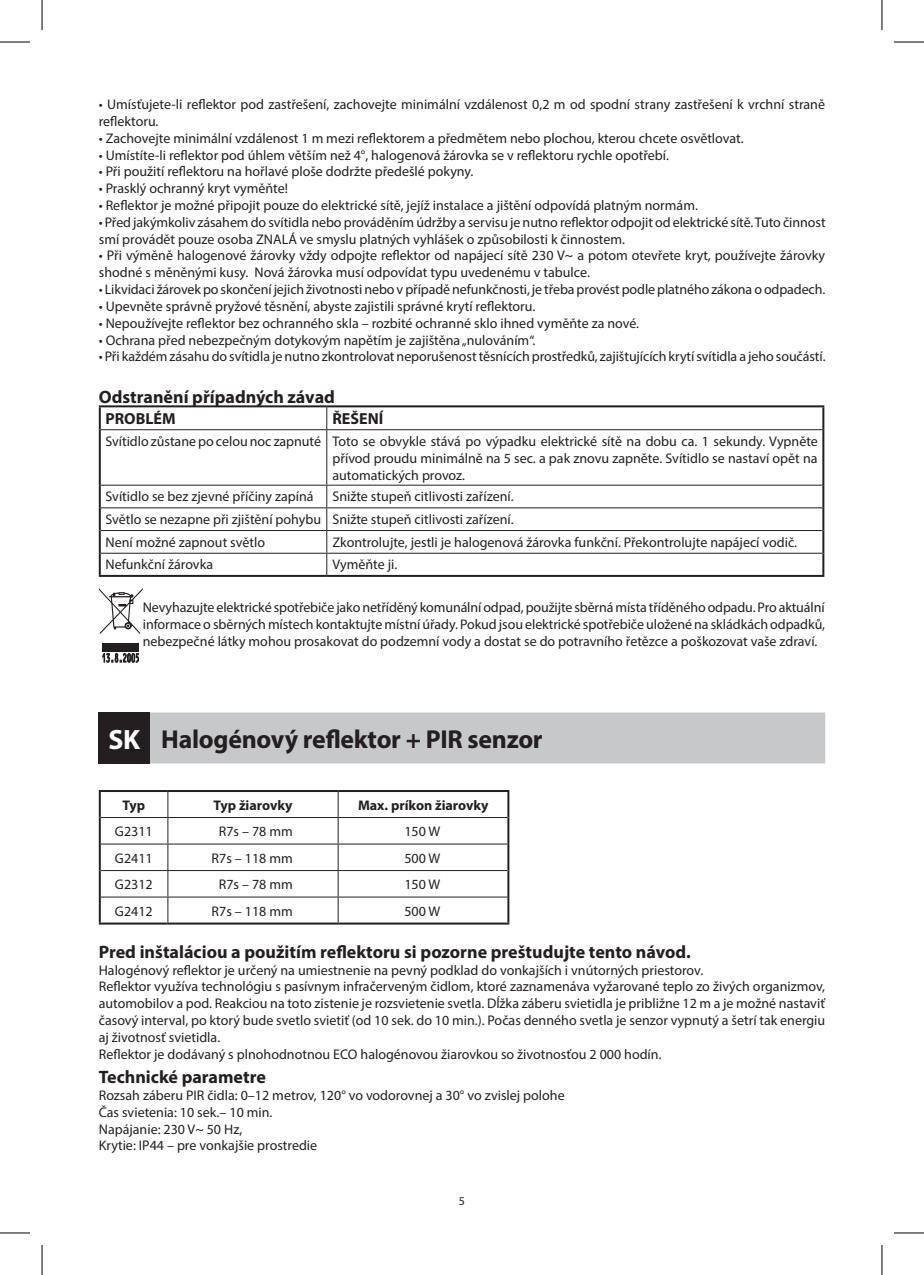
<style>
.page{position:relative;width:924px;height:1275px;background:#fff}
.page>*{position:absolute;margin:0;border:0;box-sizing:border-box;transform-origin:0 0}
.t1{font:700 26px "Myriad Pro";letter-spacing:-.01em;color:#231f20}
.t2{font:700 18px "Myriad Pro";color:#231f20}
.t3{font:700 16px "Myriad Pro";color:#231f20}
.t4{font:14px/16.8px "Myriad Pro";color:#231f20}
.t5{font:700 14px "Myriad Pro";color:#231f20}
.t6{font:12px "Myriad Pro";color:#231f20}
.s1{font-size:28px;color:#fff}
</style>
<div class="page">
<div style="left:99px;top:712px;width:725px;height:51px;background:#c7c8ca"></div>
<hr style="left:99px;top:405px;width:227px;height:2px;background:#231f20">
<hr style="left:99px;top:407px;width:2px;height:23px;background:#231f20">
<hr style="left:326px;top:405px;width:498px;height:2px;background:#231f20">
<hr style="left:822px;top:407px;width:2px;height:23px;background:#231f20">
<hr style="left:99px;top:430px;width:2px;height:55px;background:#231f20">
<hr style="left:822px;top:430px;width:2px;height:55px;background:#231f20">
<hr style="left:99px;top:485px;width:2px;height:23px;background:#231f20">
<hr style="left:822px;top:485px;width:2px;height:23px;background:#231f20">
<hr style="left:99px;top:508px;width:2px;height:22px;background:#231f20">
<hr style="left:822px;top:508px;width:2px;height:22px;background:#231f20">
<hr style="left:99px;top:530px;width:2px;height:23px;background:#231f20">
<hr style="left:822px;top:530px;width:2px;height:23px;background:#231f20">
<hr style="left:99px;top:553px;width:2px;height:22px;background:#231f20">
<hr style="left:822px;top:553px;width:2px;height:22px;background:#231f20">
<hr style="left:99px;top:575px;width:227px;height:2px;background:#231f20">
<hr style="left:326px;top:575px;width:498px;height:2px;background:#231f20">
<svg style="left:326px;top:407px;width:1px;height:22px"></svg>
<hr style="left:101px;top:429px;width:225px;height:1px;background:#231f20">
<hr style="left:326px;top:429px;width:496px;height:1px;background:#231f20">
<hr style="left:326px;top:430px;width:1px;height:55px;background:#231f20">
<hr style="left:101px;top:485px;width:225px;height:1px;background:#231f20">
<hr style="left:326px;top:485px;width:496px;height:1px;background:#231f20">
<hr style="left:101px;top:507px;width:225px;height:1px;background:#231f20">
<hr style="left:326px;top:507px;width:496px;height:1px;background:#231f20">
<hr style="left:101px;top:530px;width:225px;height:1px;background:#231f20">
<hr style="left:326px;top:530px;width:496px;height:1px;background:#231f20">
<hr style="left:101px;top:553px;width:225px;height:1px;background:#231f20">
<hr style="left:326px;top:553px;width:496px;height:1px;background:#231f20">
<svg style="left:326px;top:486px;width:1px;height:89px"></svg>
<svg style="left:102px;top:653px;width:37px;height:9px"></svg>
<svg style="left:99px;top:588px;width:44px;height:46px"></svg>
<div style="left:102px;top:643px;width:37px;height:9px;background:#231f20"></div>
<div style="left:99px;top:712px;width:51px;height:51px;background:#231f20"></div>
<hr style="left:99px;top:790px;width:69px;height:2px;background:#231f20">
<hr style="left:99px;top:792px;width:2px;height:25px;background:#231f20">
<hr style="left:168px;top:790px;width:170px;height:2px;background:#231f20">
<hr style="left:338px;top:790px;width:171px;height:2px;background:#231f20">
<hr style="left:507px;top:792px;width:2px;height:25px;background:#231f20">
<hr style="left:99px;top:817px;width:2px;height:27px;background:#231f20">
<hr style="left:507px;top:817px;width:2px;height:27px;background:#231f20">
<hr style="left:99px;top:844px;width:2px;height:26px;background:#231f20">
<hr style="left:507px;top:844px;width:2px;height:26px;background:#231f20">
<hr style="left:99px;top:870px;width:2px;height:27px;background:#231f20">
<hr style="left:507px;top:870px;width:2px;height:27px;background:#231f20">
<hr style="left:99px;top:897px;width:2px;height:25px;background:#231f20">
<hr style="left:507px;top:897px;width:2px;height:25px;background:#231f20">
<hr style="left:99px;top:922px;width:69px;height:2px;background:#231f20">
<hr style="left:168px;top:922px;width:170px;height:2px;background:#231f20">
<hr style="left:338px;top:922px;width:171px;height:2px;background:#231f20">
<hr style="left:101px;top:817px;width:67px;height:1px;background:#231f20">
<hr style="left:168px;top:817px;width:170px;height:1px;background:#231f20">
<hr style="left:338px;top:817px;width:169px;height:1px;background:#231f20">
<hr style="left:101px;top:843px;width:67px;height:1px;background:#231f20">
<hr style="left:168px;top:843px;width:170px;height:1px;background:#231f20">
<hr style="left:338px;top:843px;width:169px;height:1px;background:#231f20">
<hr style="left:101px;top:870px;width:67px;height:1px;background:#231f20">
<hr style="left:168px;top:870px;width:170px;height:1px;background:#231f20">
<hr style="left:338px;top:870px;width:169px;height:1px;background:#231f20">
<hr style="left:101px;top:896px;width:67px;height:1px;background:#231f20">
<hr style="left:168px;top:896px;width:170px;height:1px;background:#231f20">
<svg style="left:167px;top:792px;width:1px;height:130px"></svg>
<hr style="left:338px;top:896px;width:169px;height:1px;background:#231f20">
<svg style="left:337px;top:792px;width:1px;height:130px"></svg>
<hr style="left:0;top:42px;width:30px;height:1px;background:#000">
<hr style="left:893px;top:42px;width:30px;height:1px;background:#000">
<hr style="left:0;top:1232px;width:30px;height:1px;background:#000">
<hr style="left:893px;top:1232px;width:30px;height:1px;background:#000">
<hr style="left:42px;top:0;width:1px;height:30px;background:#000">
<hr style="left:42px;top:1245px;width:1px;height:30px;background:#000">
<hr style="left:881px;top:0;width:1px;height:30px;background:#000">
<hr style="left:881px;top:1245px;width:1px;height:30px;background:#000">
<p class="t4" style="left:99px;top:96px;width:727px">• Umísťujete-li reflektor pod zastřešení, zachovejte minimální vzdálenost 0,2 m od spodní strany zastřešení k vrchní straně reflektoru.</p>
<p class="t4" style="left:99px;top:129px;width:646px">• Zachovejte minimální vzdálenost 1 m mezi reflektorem a předmětem nebo plochou, kterou chcete osvětlovat.</p>
<p class="t4" style="left:99px;top:146px;width:571px">• Umístíte-li reflektor pod úhlem větším než 4°, halogenová žárovka se v reflektoru rychle opotřebí.</p>
<p class="t4" style="left:99px;top:163px;width:376px">• Při použití reflektoru na hořlavé ploše dodržte předešlé pokyny.</p>
<p class="t4" style="left:99px;top:180px;width:191px">• Prasklý ochranný kryt vyměňte!</p>
<p class="t4" style="left:99px;top:197px;width:600px">• Reflektor je možné připojit pouze do elektrické sítě, jejíž instalace a jištění odpovídá platným normám.</p>
<p class="t4" style="left:99px;top:213px;width:728px">• Před jakýmkoliv zásahem do svítidla nebo prováděním údržby a servisu je nutno reflektor odpojit od elektrické sítě. Tuto činnost smí provádět pouze osoba ZNALÁ ve smyslu platných vyhlášek o způsobilosti k činnostem.</p>
<p class="t4" style="left:99px;top:247px;width:727px">• Při výměně halogenové žárovky vždy odpojte reflektor od napájecí sítě 230 V~ a potom otevřete kryt, používejte žárovky shodné s měněnými kusy. Nová žárovka musí odpovídat typu uvedenému v tabulce.</p>
<p class="t4" style="left:99px;top:281px;width:727px">• Likvidaci žárovek po skončení jejich životnosti nebo v případě nefunkčnosti, je třeba provést podle platného zákona o odpadech.</p>
<p class="t4" style="left:99px;top:297px;width:438px">• Upevněte správně pryžové těsnění, abyste zajistili správné krytí reflektoru.</p>
<p class="t4" style="left:99px;top:314px;width:541px">• Nepoužívejte reflektor bez ochranného skla – rozbité ochranné sklo ihned vyměňte za nové.</p>
<p class="t4" style="left:99px;top:331px;width:438px">• Ochrana před nebezpečným dotykovým napětím je zajištěna „nulováním“.</p>
<p class="t4" style="left:99px;top:348px;width:728px">• Při každém zásahu do svítidla je nutno zkontrolovat neporušenost těsnících prostředků, zajištujících krytí svítidla a jeho součástí.</p>
<p class="t2" style="left:99px;top:385px;width:237px">Odstranění případných závad</p>
<p class="t3" style="left:105px;top:408px;width:72px">PROBLÉM</p>
<p class="t3" style="left:332px;top:408px;width:52px">ŘEŠENÍ</p>
<p class="t4" style="left:332px;top:432px;width:487px;text-align:justify;text-indent:-227px">Svítidlo zůstane po celou noc zapnuté Toto se obvykle stává po výpadku elektrické sítě na dobu ca. 1 sekundy. Vypněte přívod proudu minimálně na 5 sec. a pak znovu zapněte. Svítidlo se nastaví opět na automatických provoz.</p>
<p class="t4" style="left:105px;top:488px;width:209px">Svítidlo se bez zjevné příčiny zapíná</p>
<p class="t4" style="left:105px;top:485px;width:409px;line-height:22.6px;text-align:justify;text-indent:227px">Snižte stupeň citlivosti zařízení.<br>Světlo se nezapne při zjištění pohybu Snižte stupeň citlivosti zařízení.<br>Není možné zapnout světlo</p>
<p class="t4" style="left:332px;top:533px;width:466px">Zkontrolujte, jestli je halogenová žárovka funkční. Překontrolujte napájecí vodič.</p>
<p class="t4" style="left:105px;top:556px;width:109px">Nefunkční žárovka</p>
<p class="t4" style="left:332px;top:556px;width:66px">Vyměňte ji.</p>
<p class="t4" style="left:143px;top:599px;width:683px;text-align:justify">Nevyhazujte elektrické spotřebiče jako netříděný komunální odpad, použijte sběrná místa tříděného odpadu. Pro aktuální informace o sběrných místech kontaktujte místní úřady. Pokud jsou elektrické spotřebiče uložené na skládkách odpadků, nebezpečné látky mohou prosakovat do podzemní vody a dostat se do potravního řetězce a poškozovat vaše zdraví.</p>
<h1 class="t1" style="left:108px;top:722px;width:435px"><span class="s1">SK</span> Halogénový reflektor + PIR senzor</h1>
<p class="t5" style="left:122px;top:795px;width:24px">Typ</p>
<p class="t5" style="left:213px;top:795px;width:80px">Typ žiarovky</p>
<p class="t5" style="left:358px;top:795px;width:132px">Max. príkon žiarovky</p>
<p class="t4" style="left:115px;top:822px;width:39px">G2311</p>
<p class="t4" style="left:219px;top:822px;width:75px">R7s – 78 mm</p>
<p class="t4" style="left:404px;top:822px;width:37px">150 W</p>
<p class="t4" style="left:115px;top:849px;width:39px">G2411</p>
<p class="t4" style="left:211px;top:849px;width:83px">R7s – 118 mm</p>
<p class="t4" style="left:404px;top:849px;width:37px">500 W</p>
<p class="t4" style="left:115px;top:875px;width:39px">G2312</p>
<p class="t4" style="left:219px;top:875px;width:75px">R7s – 78 mm</p>
<p class="t4" style="left:404px;top:875px;width:37px">150 W</p>
<p class="t4" style="left:115px;top:902px;width:39px">G2412</p>
<p class="t4" style="left:211px;top:902px;width:83px">R7s – 118 mm</p>
<p class="t4" style="left:404px;top:902px;width:37px">500 W</p>
<p class="t2" style="left:99px;top:940px;width:593px">Pred inštaláciou a použitím reflektoru si pozorne preštudujte tento návod.</p>
<p class="t4" style="left:99px;top:961px;width:727px">Halogénový reflektor je určený na umiestnenie na pevný podklad do vonkajších i vnútorných priestorov.<br>Reflektor využíva technológiu s pasívnym infračerveným čidlom, ktoré zaznamenáva vyžarované teplo zo živých organizmov, automobilov a pod. Reakciou na toto zistenie je rozsvietenie svetla. Dĺžka záberu svietidla je približne 12 m a je možné nastaviť časový interval, po ktorý bude svetlo svietiť (od 10 sek. do 10 min.). Počas denného svetla je senzor vypnutý a šetrí tak energiu aj životnosť svietidla.<br>Reflektor je dodávaný s plnohodnotnou ECO halogénovou žiarovkou so životnosťou 2 000 hodín.</p>
<p class="t2" style="left:99px;top:1065px;width:169px">Technické parametre</p>
<p class="t4" style="left:99px;top:1086px;width:467px">Rozsah záberu PIR čidla: 0–12 metrov, 120° vo vodorovnej a 30° vo zvislej polohe Čas svietenia: 10 sek.– 10 min.<br>Napájanie: 230 V~ 50 Hz,<br>Krytie: IP44 – pre vonkajšie prostredie</p>
<p class="t6" style="left:458px;top:1193px;width:8px">5</p>
</div>
